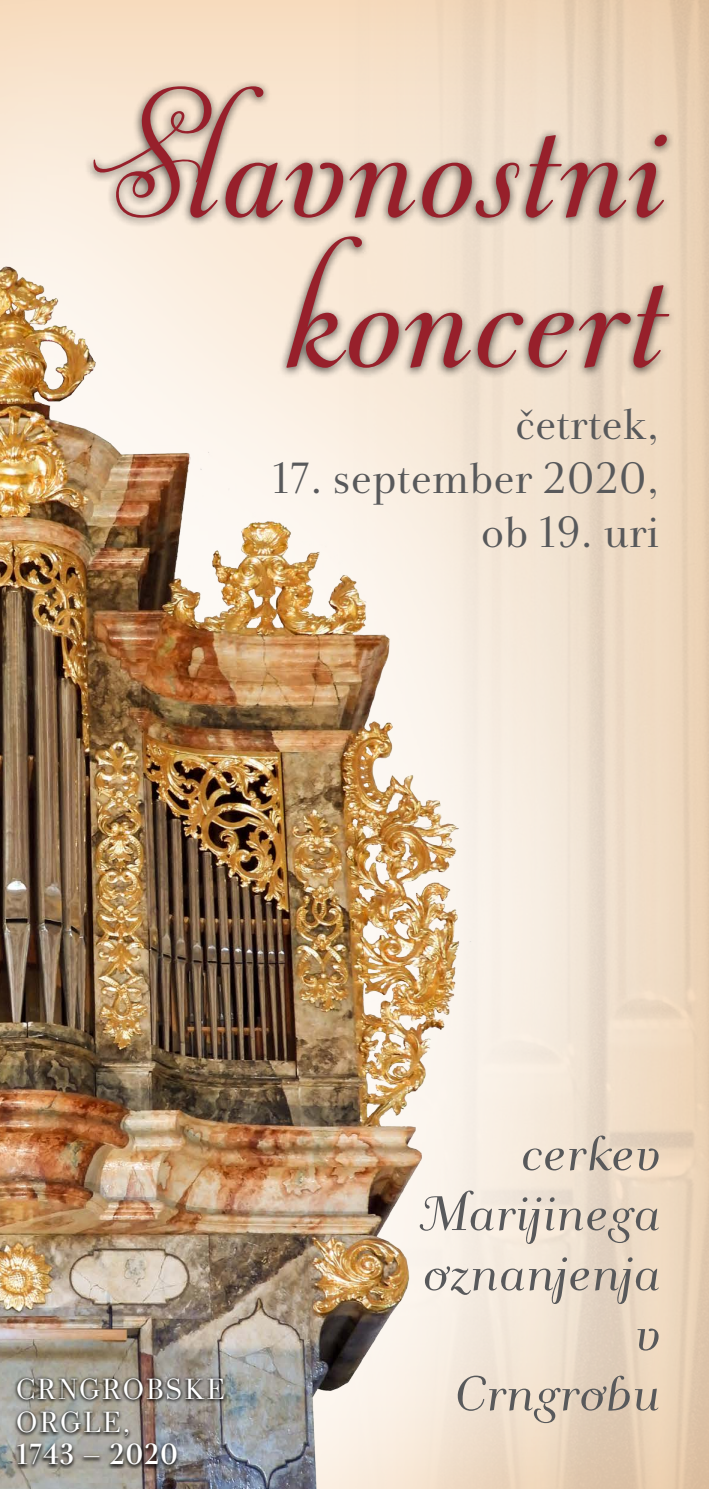
<style>
.page{position:relative;width:709px;height:1489px;background:#fff}
.page>*{position:absolute;margin:0;border:0;box-sizing:border-box;transform-origin:0 0}
.Navaden{font:125px/150px "Andrade Pro Script";color:#97202b;text-align:right}
.Navaden-2{font:50px/60px "Andrade Pro Swashes";color:#58595b;text-align:right}
.Navaden-3{font:45px "Andrade Pro";color:#58595b}
.Navaden-4{font:30px/32.5px "Andrade Pro";letter-spacing:.05em;color:#fff}
.s1{font-weight:700}
</style>
<div class="page">
<div style="left:0;top:6px;width:709px;height:1482px;background:#fff;opacity:.75"></div>
<img style="left:0;top:244px;width:530px;height:1244px">
<div style="left:14px;top:1375px;width:214px;height:94px;background:#000;opacity:.7"></div>
<div style="left:84px;top:80px;width:593px;height:299px;background:#000;opacity:.75"></div>
<p class="Navaden" style="left:81px;top:98px;width:580px">Slavnostni koncert</p>
<p class="Navaden-3" style="left:515px;top:395px;width:146px">četrtek,</p>
<p class="Navaden-3" style="left:272px;top:449px;width:389px">17. september 2020,</p>
<p class="Navaden-3" style="left:481px;top:503px;width:180px">ob 19. uri</p>
<p class="Navaden-4" style="left:16px;top:1373px;width:210px">CRNGROBSKE<br>ORGLE,<br><span class="s1">1743 – 2020</span></p>
<p class="Navaden-2" style="left:420px;top:1127px;width:241px">cerkev<br>Marijinega oznanjenja v<br>Crngrobu</p>
</div>
